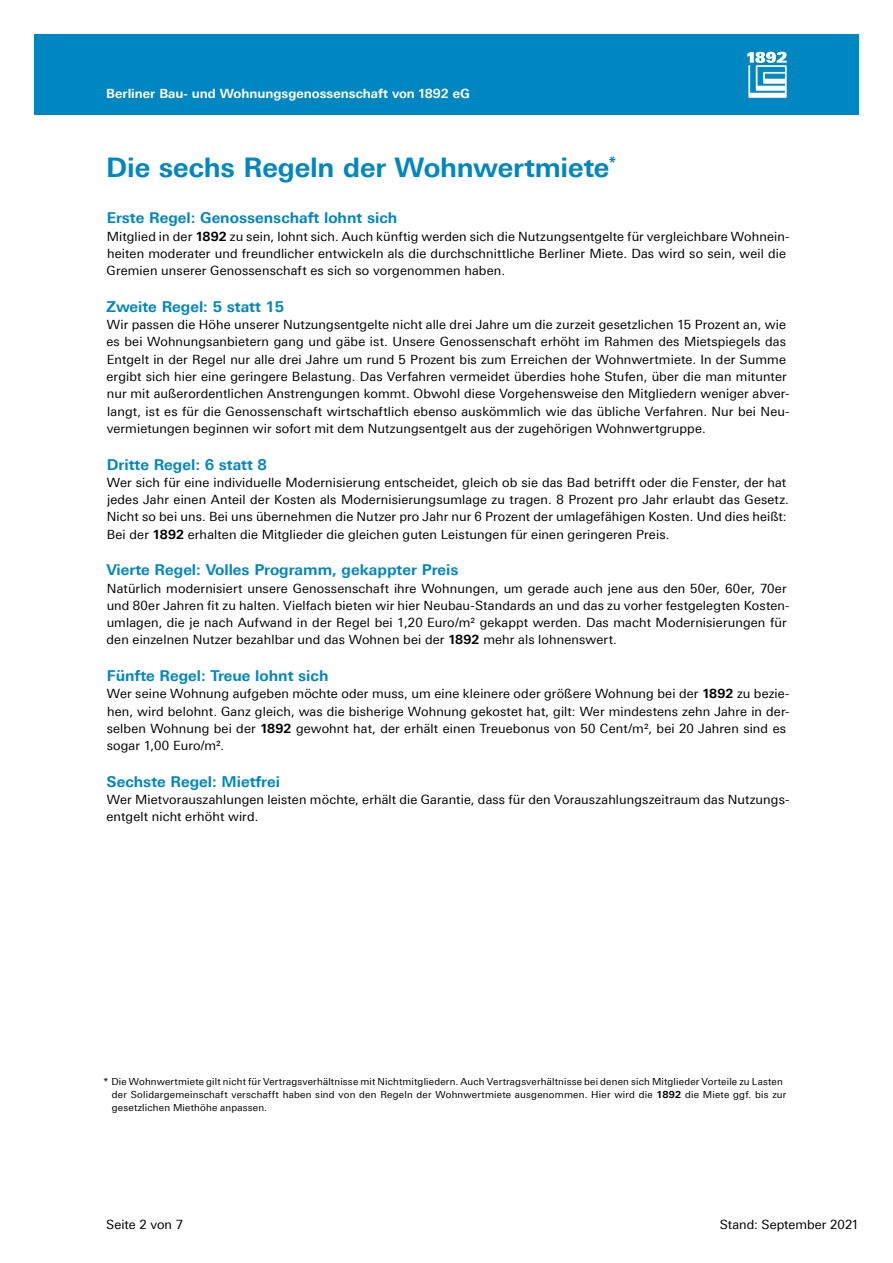
<style>
.page{position:relative;width:893px;height:1263px;background:#fff}
.page>*{position:absolute;margin:0;border:0;box-sizing:border-box;transform-origin:0 0}
.t1{font:700 27px "Linotype Univers 630";letter-spacing:-.005em;color:#0086c0}
.t2{font:700 15px "Linotype Univers 630";color:#0086c0}
.t3{font:12.75px/17.2px "Linotype Univers 430";letter-spacing:.01em;color:#000}
.t4{font:700 12.75px "Linotype Univers 630";color:#fff}
.t5{font:9.75px/13px "Linotype Univers 430";letter-spacing:.02em;color:#000}
.s1{font-family:"Linotype Univers 630";font-weight:700}
</style>
<div class="page">
<div style="left:34px;top:34px;width:825px;height:81px;background:#0086c0"></div>
<svg style="left:747px;top:52px;width:40px;height:46px"></svg>
<p class="t4" style="left:106px;top:86px;width:365px">Berliner Bau- und Wohnungsgenossenschaft von 1892 eG</p>
<h1 class="t1" style="left:106px;top:151px;width:511px">Die sechs Regeln der Wohnwertmiete<sup>*</sup></h1>
<p class="t2" style="left:107px;top:209px;width:292px">Erste Regel: Genossenschaft lohnt sich</p>
<p class="t3" style="left:107px;top:228px;width:684px">Mitglied in der <span class="s1">1892</span> zu sein, lohnt sich. Auch künftig werden sich die Nutzungsentgelte für vergleichbare Wohnein&shy;heiten moderater und freundlicher entwickeln als die durchschnittliche Berliner Miete. Das wird so sein, weil die<br>Gremien unserer Genossenschaft es sich so vorgenommen haben.</p>
<p class="t2" style="left:107px;top:298px;width:179px">Zweite Regel: 5 statt 15</p>
<p class="t3" style="left:106px;top:316px;width:685px">Wir passen die Höhe unserer Nutzungsentgelte nicht alle drei Jahre um die zurzeit gesetzlichen 15 Prozent an, wie es bei Wohnungsanbietern gang und gäbe ist. Unsere Genossenschaft erhöht im Rahmen des Mietspiegels das Entgelt in der Regel nur alle drei Jahre um rund 5 Prozent bis zum Erreichen der Wohnwertmiete. In der Summe ergibt sich hier eine geringere Belastung. Das Verfahren vermeidet überdies hohe Stufen, über die man mitunter nur mit außerordentlichen Anstrengungen kommt. Obwohl diese Vorgehensweise den Mitgliedern weniger abver&shy;langt, ist es für die Genossenschaft wirtschaftlich ebenso auskömmlich wie das übliche Verfahren. Nur bei Neu&shy;vermietungen beginnen wir sofort mit dem Nutzungsentgelt aus der zugehörigen Wohnwertgruppe.</p>
<p class="t2" style="left:107px;top:455px;width:162px">Dritte Regel: 6 statt 8</p>
<p class="t3" style="left:107px;top:474px;width:683px">Wer sich für eine individuelle Modernisierung entscheidet, gleich ob sie das Bad betrifft oder die Fenster, der hat jedes Jahr einen Anteil der Kosten als Modernisierungsumlage zu tragen. 8 Prozent pro Jahr erlaubt das Gesetz.<br>Nicht so bei uns. Bei uns übernehmen die Nutzer pro Jahr nur 6 Prozent der umlagefähigen Kosten. Und dies heißt:<br>Bei der <span class="s1">1892</span> erhalten die Mitglieder die gleichen guten Leistungen für einen geringeren Preis.</p>
<p class="t2" style="left:106px;top:561px;width:353px">Vierte Regel: Volles Programm, gekappter Preis</p>
<p class="t3" style="left:106px;top:579px;width:685px">Natürlich modernisiert unsere Genossenschaft ihre Wohnungen, um gerade auch jene aus den 50er, 60er, 70er und 80er Jahren fit zu halten. Vielfach bieten wir hier Neubau-Standards an und das zu vorher festgelegten Kosten&shy;umlagen, die je nach Aufwand in der Regel bei 1,20 Euro/m² gekappt werden. Das macht Modernisierungen für den einzelnen Nutzer bezahlbar und das Wohnen bei der <span class="s1">1892</span> mehr als lohnenswert.</p>
<p class="t2" style="left:107px;top:667px;width:223px">Fünfte Regel: Treue lohnt sich</p>
<p class="t3" style="left:107px;top:685px;width:684px">Wer seine Wohnung aufgeben möchte oder muss, um eine kleinere oder größere Wohnung bei der <span class="s1">1892</span> zu bezie&shy;hen, wird belohnt. Ganz gleich, was die bisherige Wohnung gekostet hat, gilt: Wer mindestens zehn Jahre in der&shy;selben Wohnung bei der <span class="s1">1892</span> gewohnt hat, der erhält einen Treuebonus von 50 Cent/m², bei 20 Jahren sind es sogar 1,00 Euro/m².</p>
<p class="t2" style="left:107px;top:772px;width:175px">Sechste Regel: Mietfrei</p>
<p class="t3" style="left:106px;top:791px;width:685px">Wer Mietvorauszahlungen leisten möchte, erhält die Garantie, dass für den Vorauszahlungszeitraum das Nutzungs&shy;entgelt nicht erhöht wird.</p>
<p class="t5" style="left:112px;top:1074px;width:676px;text-indent:-9px">* Die Wohnwertmiete gilt nicht für Vertragsverhältnisse mit Nichtmitgliedern. Auch Vertragsverhältnisse bei denen sich Mitglieder Vorteile zu Lasten der Solidargemeinschaft verschafft haben sind von den Regeln der Wohnwertmiete ausgenommen. Hier wird die <span class="s1">1892</span> die Miete ggf. bis zur gesetzlichen Miethöhe anpassen.</p>
<p class="t3" style="left:106px;top:1216px;width:78px">Seite 2 von 7</p>
<p class="t3" style="left:720px;top:1216px;width:141px">Stand: September 2021</p>
</div>
